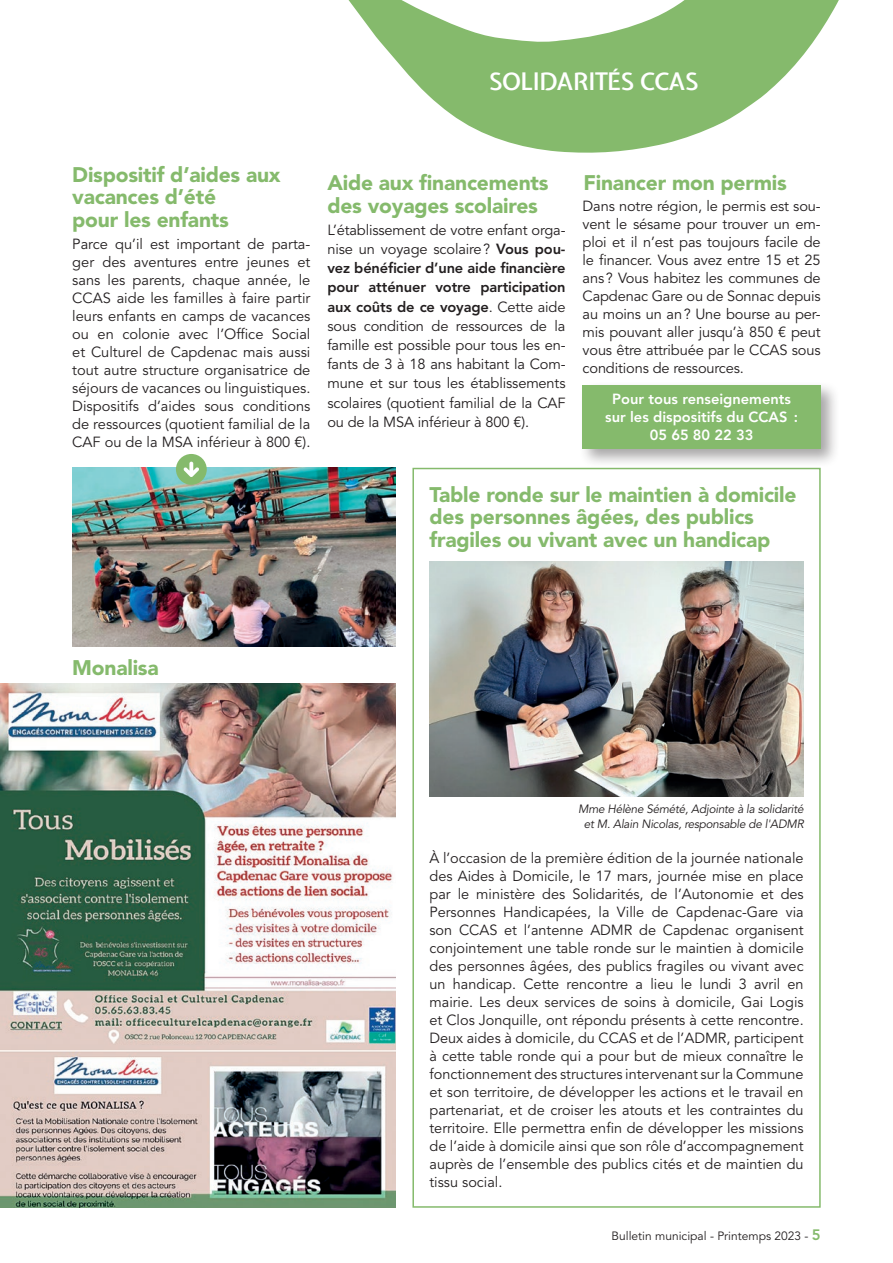
<style>
.page{position:relative;width:893px;height:1263px;background:#fff}
.page>*{position:absolute;margin:0;border:0;box-sizing:border-box;transform-origin:0 0}
.t1{font:600 24px "Expletus Sans";letter-spacing:-.02em;color:#fff}
.t2{font:900 21px/22.5px "Avenir LT Std";letter-spacing:-.01em;color:#85ba6c}
.t3{font:14.7px/18px "Avenir LT Std";letter-spacing:-.01em;color:#231f20;text-align:justify}
.t4{font:800 14.7px/18px "Avenir LT Std";color:#fff;text-align:center}
.t5{font:italic 12px/15px "Avenir LT Std";letter-spacing:-.02em;color:#231f20;text-align:center}
.t6{font:12px "Avenir LT Std";color:#231f20}
.s1{font-weight:800}
.s2{font-weight:800;font-size:15px;color:#85ba6c}
</style>
<div class="page">
<div style="left:412px;top:468px;width:409px;height:740px;border:2px solid #85ba6c"></div>
<img style="left:0;top:683px;width:395px;height:525px">
<svg style="left:348px;top:0;width:491px;height:153px;fill:#85ba6c"></svg>
<img style="left:429px;top:561px;width:375px;height:236px">
<div style="left:578px;top:381px;width:262px;height:87px;background:#231f20;opacity:.4"></div>
<div style="left:583px;top:385px;width:238px;height:64px;background:#85ba6c"></div>
<img style="left:72px;top:468px;width:323px;height:178px">
<svg style="left:176px;top:454px;width:31px;height:31px"></svg>
<h1 class="t1" style="left:489px;top:68px;width:211px">SOLIDARITÉS CCAS</h1>
<h2 class="t2" style="left:72px;top:163px;width:210px">Dispositif d’aides aux vacances d’été<br>pour les enfants</h2>
<p class="t3" style="left:72px;top:236px;width:240px">Parce qu’il est important de parta&shy;ger des aventures entre jeunes et sans les parents, chaque année, le CCAS aide les familles à faire partir leurs enfants en camps de vacances ou en colonie avec l’Office Social et Culturel de Capdenac mais aussi tout autre structure organisatrice de séjours de vacances ou linguistiques.<br>Dispositifs d’aides sous conditions de ressources (quotient familial de la CAF ou de la MSA inférieur à 800 €).</p>
<h2 class="t2" style="left:327px;top:172px;width:223px">Aide aux financements des voyages scolaires</h2>
<p class="t3" style="left:327px;top:221px;width:240px;line-height:19.2px">L’établissement de votre enfant orga&shy;nise un voyage scolaire? <span class="s1">Vous pou&shy;vez bénéficier d’une aide financière pour atténuer votre participation aux coûts de ce voyage</span>. Cette aide sous condition de ressources de la famille est possible pour tous les en&shy;fants de 3 à 18 ans habitant la Com&shy;mune et sur tous les établissements scolaires (quotient familial de la CAF ou de la MSA inférieur à 800 €).</p>
<h2 class="t2" style="left:584px;top:172px;width:205px">Financer mon permis</h2>
<p class="t3" style="left:583px;top:197px;width:240px">Dans notre région, le permis est sou&shy;vent le sésame pour trouver un em&shy;ploi et il n’est pas toujours facile de le financer. Vous avez entre 15 et 25 ans? Vous habitez les communes de Capdenac Gare ou de Sonnac depuis au moins un an? Une bourse au per&shy;mis pouvant aller jusqu’à 850 € peut vous être attribuée par le CCAS sous conditions de ressources.</p>
<p class="t4" style="left:605px;top:390px;width:194px">Pour tous renseignements sur les dispositifs du CCAS :<br>05 65 80 22 33</p>
<h2 class="t2" style="left:429px;top:483px;width:368px">Table ronde sur le maintien à domicile des personnes âgées, des publics fragiles ou vivant avec un handicap</h2>
<h2 class="t2" style="left:72px;top:656px;width:88px">Monalisa</h2>
<p class="t5" style="left:578px;top:801px;width:227px">Mme Hélène Sémété, Adjointe à la solidarité et M. Alain Nicolas, responsable de l'ADMR</p>
<p class="t3" style="left:429px;top:850px;width:376px">À l’occasion de la première édition de la journée nationale des Aides à Domicile, le 17 mars, journée mise en place par le ministère des Solidarités, de l’Autonomie et des Personnes Handicapées, la Ville de Capdenac-Gare via son CCAS et l’antenne ADMR de Capdenac organisent conjointement une table ronde sur le maintien à domicile des personnes âgées, des publics fragiles ou vivant avec un handicap. Cette rencontre a lieu le lundi 3 avril en mairie. Les deux services de soins à domicile, Gai Logis et Clos Jonquille, ont répondu présents à cette rencontre.<br>Deux aides à domicile, du CCAS et de l’ADMR, participent à cette table ronde qui a pour but de mieux connaître le fonctionnement des structures intervenant sur la Commune et son territoire, de développer les actions et le travail en partenariat, et de croiser les atouts et les contraintes du territoire. Elle permettra enfin de développer les missions de l’aide à domicile ainsi que son rôle d’accompagnement auprès de l’ensemble des publics cités et de maintien du tissu social.</p>
<p class="t6" style="left:612px;top:1229px;width:211px">Bulletin municipal - Printemps 2023 - <span class="s2">5</span></p>
</div>
